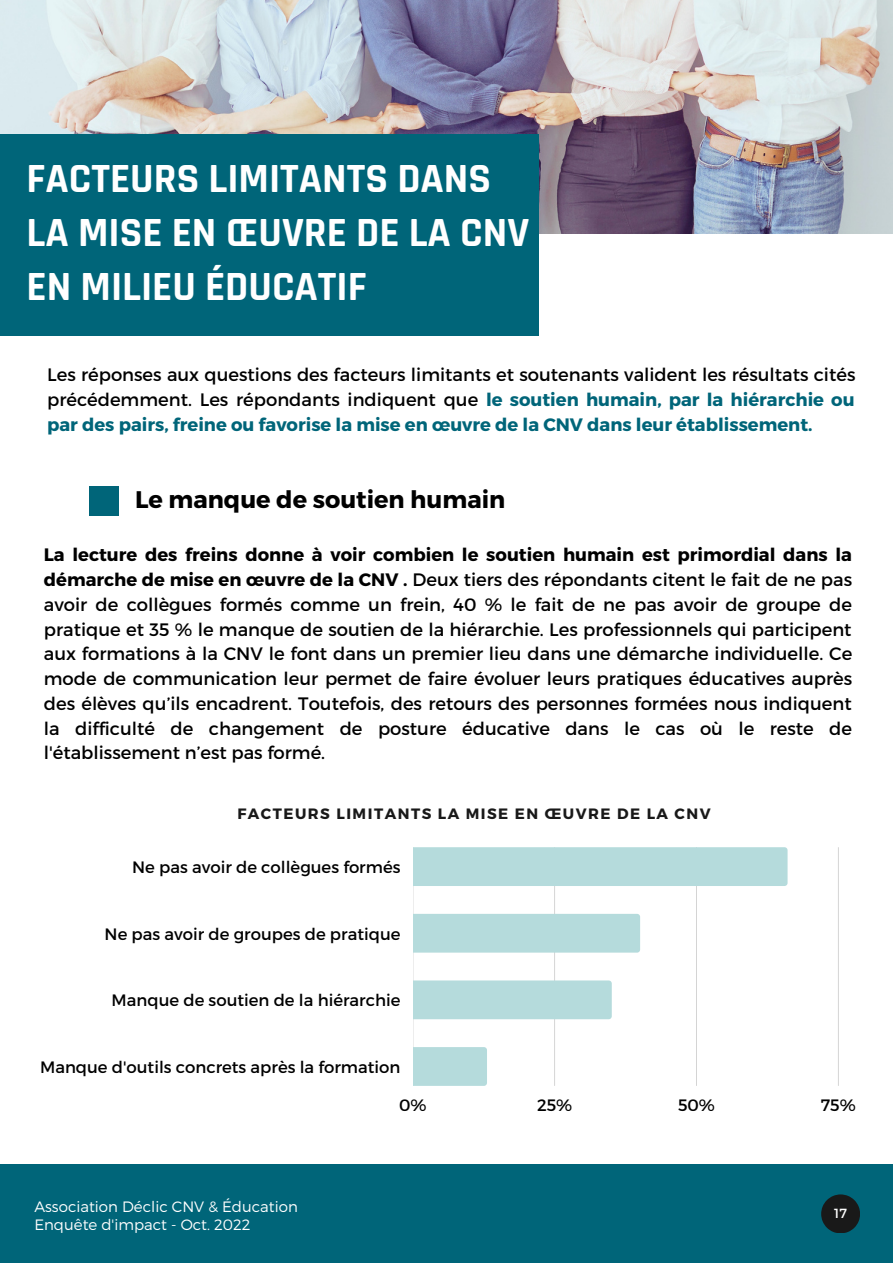
<style>
.page{position:relative;width:893px;height:1264px;background:#fff}
.page>*{position:absolute;margin:0;border:0;box-sizing:border-box;transform-origin:0 0}
.t1{font:700 42px "Rajdhani";color:#fff}
.t2{font:700 24px "Montserrat";color:#000}
.t3{font:18px/24.8px "Montserrat";color:#000;text-align:justify}
.t4{font:16.5px "Montserrat";color:#000}
.t5{font:300 15px "Montserrat";color:#fff}
.t6{font:700 15px "Montserrat";letter-spacing:.1em;color:#191919}
.t7{font:13.2px "Montserrat";color:#fff}
.s1{font-weight:700;color:#006579}
.s2{font-weight:700}
</style>
<div class="page">
<svg style="left:413px;top:847px;width:375px;height:238px"></svg>
<svg style="left:784px;top:847px;width:3px;height:39px"></svg>
<svg style="left:637px;top:913px;width:3px;height:39px"></svg>
<svg style="left:608px;top:980px;width:3px;height:39px"></svg>
<svg style="left:484px;top:1047px;width:3px;height:38px"></svg>
<div style="left:89px;top:486px;width:29px;height:29px;background:#006579"></div>
<div style="left:0;top:1164px;width:892px;height:98px;background:#006579"></div>
<svg style="left:821px;top:1194px;width:39px;height:39px"></svg>
<img style="left:0;top:0;width:892px;height:234px">
<div style="left:0;top:134px;width:538px;height:201px;background:#006579"></div>
<p class="t1" style="left:27px;top:153px;width:466px">FACTEURS LIMITANTS DANS</p>
<p class="t1" style="left:27px;top:207px;width:504px">LA MISE EN ŒUVRE DE LA CNV</p>
<p class="t1" style="left:27px;top:261px;width:341px">EN MILIEU ÉDUCATIF</p>
<p class="t3" style="left:47px;top:361px;width:809px">Les réponses aux questions des facteurs limitants et soutenants valident les résultats cités précédemment. Les répondants indiquent que <span class="s1">le soutien humain, par la hiérarchie ou par des pairs, freine ou favorise la mise en œuvre de la CNV dans leur établissement.</span></p>
<p class="t2" style="left:135px;top:484px;width:372px">Le manque de soutien humain</p>
<p class="t3" style="left:44px;top:541px;width:809px"><span class="s2">La lecture des freins donne à voir combien le soutien humain est primordial dans la démarche de mise en œuvre de la CNV .</span> Deux tiers des répondants citent le fait de ne pas avoir de collègues formés comme un frein, 40 % le fait de ne pas avoir de groupe de pratique et 35 % le manque de soutien de la hiérarchie. Les professionnels qui participent aux formations à la CNV le font dans un premier lieu dans une démarche individuelle. Ce mode de communication leur permet de faire évoluer leurs pratiques éducatives auprès des élèves qu’ils encadrent. Toutefois, des retours des personnes formées nous indiquent la difficulté de changement de posture éducative dans le cas où le reste de l'établissement n’est pas formé.</p>
<p class="t6" style="left:237px;top:804px;width:475px">FACTEURS LIMITANTS LA MISE EN ŒUVRE DE LA CNV</p>
<p class="t4" style="left:132px;top:856px;width:270px">Ne pas avoir de collègues formés</p>
<p class="t4" style="left:105px;top:923px;width:297px">Ne pas avoir de groupes de pratique</p>
<p class="t4" style="left:112px;top:989px;width:290px">Manque de soutien de la hiérarchie</p>
<p class="t4" style="left:40px;top:1056px;width:362px">Manque d'outils concrets après la formation</p>
<p class="t5" style="left:34px;top:1197px;width:265px">Association Déclic CNV &amp; Éducation</p>
<p class="t5" style="left:34px;top:1215px;width:218px">Enquête d'impact - Oct. 2022</p>
<p class="t4" style="left:399px;top:1093px;width:29px">0%</p>
<p class="t4" style="left:537px;top:1093px;width:37px">25%</p>
<p class="t4" style="left:678px;top:1093px;width:38px">50%</p>
<p class="t4" style="left:820px;top:1093px;width:36px">75%</p>
<p class="t7" style="left:834px;top:1204px;width:14px">17</p>
</div>
